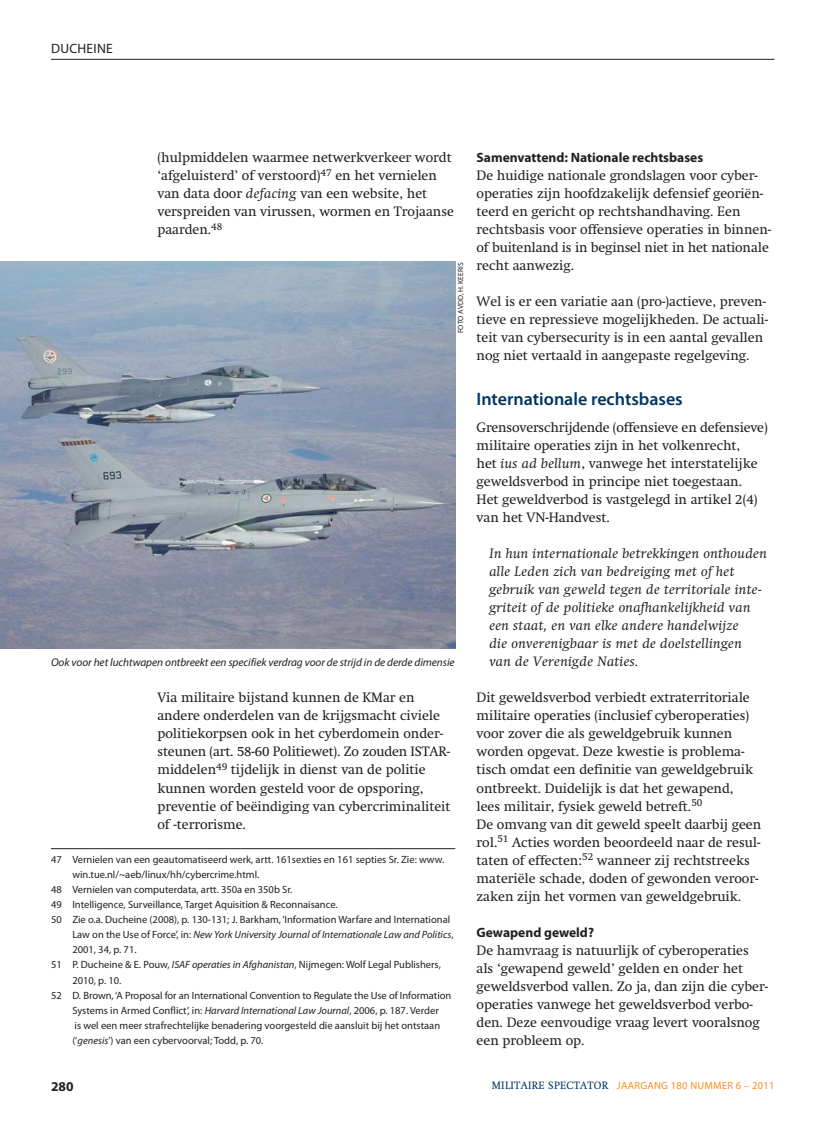
<style>
.page{position:relative;width:817px;height:1136px;background:#fff}
.page>*{position:absolute;margin:0;border:0;box-sizing:border-box;transform-origin:0 0}
.t1{font:600 18px "Myriad Pro";color:#003562}
.t2{font:13.5px/18px "Swift";color:#231f20}
.t3{font:italic 13.5px/18px "Swift";letter-spacing:.025em;color:#231f20;scale:1.05 1}
.t4{font:700 13.5px "Myriad Pro";color:#231f20}
.t5{font:13.5px "Myriad Pro";letter-spacing:.02em;color:#231f20}
.t6{font:italic 11.25px "Myriad Pro";letter-spacing:-.005em;color:#231f20}
.t7{font:10.5px "Myriad Pro";color:#231f20}
.t8{font:italic 10.5px "Myriad Pro";color:#231f20}
.t9{font:10.5px "Myriad Pro";letter-spacing:.025em;color:#f7901e}
.t10{font:7.5px "Myriad Pro";letter-spacing:.02em;color:#231f20}
.s1{font-style:italic}
.s2{font-style:normal}
.s3{font-family:"Swift";color:#003562}
</style>
<div class="page">
<hr style="left:51px;top:59px;width:723px;height:1px;background:#231f20">
<hr style="left:51px;top:848px;width:404px;height:1px;background:#231f20">
<img style="left:0;top:262px;width:455px;height:386px">
<p class="t5" style="left:51px;top:40px;width:63px">DUCHEINE</p>
<p class="t2" style="left:157px;top:150px;width:298px">(hulpmiddelen waarmee netwerkverkeer wordt ‘afgeluisterd’ of verstoord)<sup>47</sup> en het vernielen van data door <span class="s1">defacing</span> van een website, het verspreiden van virussen, wormen en Trojaanse paarden.<sup>48</sup></p>
<p class="t10" style="left:456px;top:333px;width:73px;rotate:-90deg">FOTO AVDD, H. KEERIS</p>
<p class="t6" style="left:51px;top:658px;width:405px">Ook voor het luchtwapen ontbreekt een specifiek verdrag voor de strijd in de derde dimensie</p>
<p class="t2" style="left:157px;top:690px;width:294px">Via militaire bijstand kunnen de KMar en andere onderdelen van de krijgsmacht civiele politiekorpsen ook in het cyberdomein onder&shy;steunen (art. 58-60 Politiewet). Zo zouden ISTAR&shy;middelen<sup>49</sup> tijdelijk in dienst van de politie kunnen worden gesteld voor de opsporing, preventie of beëindiging van cybercriminaliteit of -terrorisme.</p>
<p class="t7" style="left:51px;top:853px;width:394px">47 Vernielen van een geautomatiseerd werk, artt. 161sexties en 161 septies Sr. Zie: www.</p>
<p class="t7" style="left:72px;top:868px;width:188px">win.tue.nl/~aeb/linux/hh/cybercrime.html.</p>
<p class="t7" style="left:51px;top:883px;width:243px">48 Vernielen van computerdata, artt. 350a en 350b Sr.</p>
<p class="t7" style="left:51px;top:898px;width:288px">49 Intelligence, Surveillance, Target Aquisition &amp; Reconnaisance.</p>
<p class="t7" style="left:51px;top:913px;width:400px">50 Zie o.a. Ducheine (2008), p. 130-131; J. Barkham, ‘Information Warfare and International</p>
<p class="t8" style="left:72px;top:931px;width:382px"><span class="s2">Law on the Use of Force’, in:</span> New York University Journal of Internationale Law and Politics<span class="s2">,</span></p>
<p class="t7" style="left:72px;top:943px;width:66px">2001, 34, p. 71.</p>
<p class="t7" style="left:51px;top:958px;width:391px">51 P. Ducheine &amp; E. Pouw, <span class="s1">ISAF operaties in Afghanistan</span>, Nijmegen: Wolf Legal Publishers,</p>
<p class="t7" style="left:72px;top:973px;width:51px">2010, p. 10.</p>
<p class="t7" style="left:51px;top:988px;width:401px">52 D. Brown, ‘A Proposal for an International Convention to Regulate the Use of Information</p>
<p class="t7" style="left:72px;top:1003px;width:368px">Systems in Armed Conflict’, in: <span class="s1">Harvard International Law Journal</span>, 2006, p. 187. Verder</p>
<p class="t7" style="left:75px;top:1018px;width:367px">is wel een meer strafrechtelijke benadering voorgesteld die aansluit bij het ontstaan</p>
<p class="t7" style="left:72px;top:1033px;width:193px">(‘<span class="s1">genesis</span>’) van een cybervoorval; Todd, p. 70.</p>
<p class="t4" style="left:476px;top:152px;width:228px">Samenvattend: Nationale rechtsbases</p>
<p class="t2" style="left:476px;top:168px;width:296px">De huidige nationale grondslagen voor cyber&shy;operaties zijn hoofdzakelijk defensief georiën&shy;teerd en gericht op rechtshandhaving. Een rechtsbasis voor offensieve operaties in binnen&shy;of buitenland is in beginsel niet in het nationale recht aanwezig.</p>
<p class="t2" style="left:476px;top:294px;width:293px">Wel is er een variatie aan (pro-)actieve, preven&shy;tieve en repressieve mogelijkheden. De actuali&shy;teit van cybersecurity is in een aantal gevallen nog niet vertaald in aangepaste regelgeving.</p>
<h1 class="t1" style="left:476px;top:392px;width:208px">Internationale rechtsbases</h1>
<p class="t2" style="left:476px;top:420px;width:293px">Grensoverschrijdende (offensieve en defensieve) militaire operaties zijn in het volkenrecht,<br>het <span class="s1">ius ad bellum</span>, vanwege het interstatelijke geweldsverbod in principe niet toegestaan.<br>Het geweldverbod is vastgelegd in artikel 2(4) van het VN-Handvest.</p>
<p class="t3" style="left:489px;top:545px;width:266px">In hun internationale betrekkingen onthouden alle Leden zich van bedreiging met of het gebruik van geweld tegen de territoriale inte&shy;griteit of de politieke onafhankelijkheid van een staat, en van elke andere handelwijze<br>die onverenigbaar is met de doelstellingen van de Verenigde Naties.</p>
<p class="t2" style="left:476px;top:690px;width:286px">Dit geweldsverbod verbiedt extraterritoriale militaire operaties (inclusief cyberoperaties) voor zover die als geweldgebruik kunnen worden opgevat. Deze kwestie is problema&shy;tisch omdat een definitie van geweldgebruik ontbreekt. Duidelijk is dat het gewapend,<br>lees militair, fysiek geweld betreft.<sup>50<br></sup>De omvang van dit geweld speelt daarbij geen rol.<sup>51</sup> Acties worden beoordeeld naar de resul&shy;taten of effecten:<sup>52</sup> wanneer zij rechtstreeks materiële schade, doden of gewonden veroor&shy;zaken zijn het vormen van geweldgebruik.</p>
<p class="t4" style="left:476px;top:926px;width:119px">Gewapend geweld?</p>
<p class="t2" style="left:476px;top:942px;width:293px">De hamvraag is natuurlijk of cyberoperaties als ‘gewapend geweld’ gelden en onder het geweldsverbod vallen. Zo ja, dan zijn die cyber&shy;operaties vanwege het geweldsverbod verbo&shy;den. Deze eenvoudige vraag levert vooralsnog een probleem op.</p>
<p class="t4" style="left:51px;top:1081px;width:24px">280</p>
<p class="t9" style="left:491px;top:1078px;width:284px"><span class="s3">MILITAIRE SPECTATOR</span> JAARGANG 180 NUMMER 6 – 2011</p>
</div>
